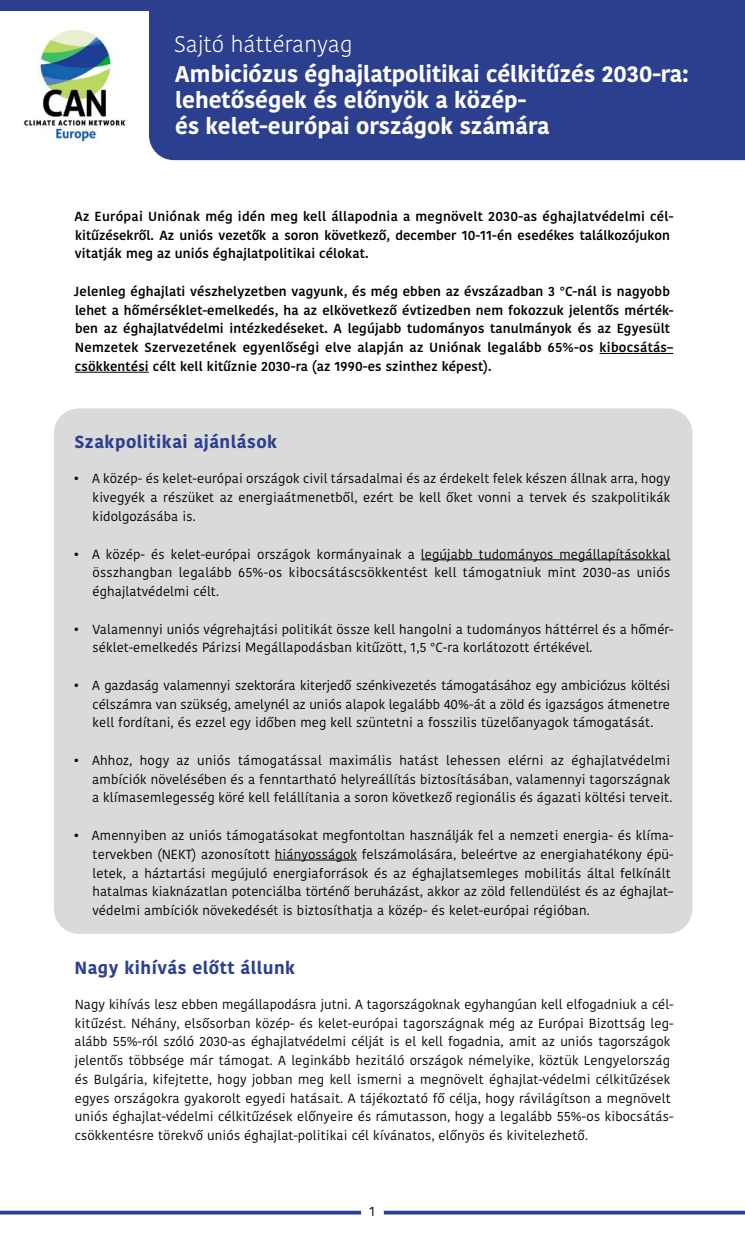
<style>
.page{position:relative;width:745px;height:1241px;background:#fff}
.page>*{position:absolute;margin:0;border:0;box-sizing:border-box;transform-origin:0 0}
.t1{font:700 22.5px/25.9px "Kohinoor Bangla";color:#fff}
.t2{font:300 22.5px "Kohinoor Bangla";color:#fff}
.t3{font:700 17.5px "Kohinoor Bangla";letter-spacing:.03em;color:#2c3f8f}
.t4{font:13.12px/18.8px "Kohinoor Bangla";letter-spacing:.01em;color:#000}
.t5{font:600 13.12px/18.8px "Kohinoor Bangla";letter-spacing:.01em;color:#000}
</style>
<div class="page">
<div style="left:0;top:0;width:744px;height:11px;background:#2c3f8f"></div>
<svg style="left:0;top:1210px;width:361px;height:4px"></svg>
<svg style="left:383px;top:1210px;width:361px;height:4px"></svg>
<div style="left:149px;top:11px;width:595px;height:149px;background:#2c3f8f"></div>
<div style="left:54px;top:408px;width:638px;height:525px;background:#dadada;border-radius:25px"></div>
<hr style="left:599px;top:353px;width:74px;height:1px;background:#000">
<hr style="left:75px;top:372px;width:74px;height:1px;background:#000">
<hr style="left:420px;top:559px;width:250px;height:1px;background:#000">
<hr style="left:275px;top:859px;width:82px;height:1px;background:#000">
<img style="left:24px;top:30px;width:102px;height:114px">
<h1 class="t2" style="left:174px;top:28px;width:180px">Sajtó háttéranyag</h1>
<h1 class="t1" style="left:175px;top:60px;width:515px">Ambiciózus éghajlatpolitikai célkitűzés 2030-ra: lehetőségek és előnyök a közép-<br>és kelet-európai országok számára</h1>
<p class="t5" style="left:74px;top:206px;width:599px">Az Európai Uniónak még idén meg kell állapodnia a megnövelt 2030-as éghajlatvédelmi cél&shy;kitűzésekről. Az uniós vezetők a soron következő, december 10-11-én esedékes találkozójukon vitatják meg az uniós éghajlatpolitikai célokat.</p>
<p class="t5" style="left:74px;top:281px;width:600px">Jelenleg éghajlati vészhelyzetben vagyunk, és még ebben az évszázadban 3 °C-nál is nagyobb lehet a hőmérséklet-emelkedés, ha az elkövetkező évtizedben nem fokozzuk jelentős mérték&shy;ben az éghajlatvédelmi intézkedéseket. A legújabb tudományos tanulmányok és az Egyesült Nemzetek Szervezetének egyenlőségi elve alapján az Uniónak legalább 65%-os kibocsátás– csökkentési célt kell kitűznie 2030-ra (az 1990-es szinthez képest).</p>
<h2 class="t3" style="left:75px;top:427px;width:204px">Szakpolitikai ajánlások</h2>
<p class="t4" style="left:93px;top:469px;width:579px;text-align:justify;text-indent:-19px">• A közép- és kelet-európai országok civil társadalmai és az érdekelt felek készen állnak arra, hogy kivegyék a részüket az energiaátmenetből, ezért be kell őket vonni a tervek és szakpolitikák kidolgozásába is.</p>
<p class="t4" style="left:92px;top:544px;width:579px;text-align:justify;text-indent:-19px">• A közép- és kelet-európai országok kormányainak a legújabb tudományos megállapításokkal összhangban legalább 65%-os kibocsátáscsökkentést kell támogatniuk mint 2030-as uniós éghajlatvédelmi célt.</p>
<p class="t4" style="left:92px;top:619px;width:582px;text-indent:-19px">• Valamennyi uniós végrehajtási politikát össze kell hangolni a tudományos háttérrel és a hőmér&shy;séklet-emelkedés Párizsi Megállapodásban kitűzött, 1,5 °C-ra korlátozott értékével.</p>
<p class="t4" style="left:92px;top:675px;width:579px;text-align:justify;text-indent:-19px">• A gazdaság valamennyi szektorára kiterjedő szénkivezetés támogatásához egy ambiciózus költési célszámra van szükség, amelynél az uniós alapok legalább 40%-át a zöld és igazságos átmenetre kell fordítani, és ezzel egy időben meg kell szüntetni a fosszilis tüzelőanyagok támogatását.</p>
<p class="t4" style="left:92px;top:750px;width:581px;text-indent:-19px">• Ahhoz, hogy az uniós támogatással maximális hatást lehessen elérni az éghajlatvédelmi ambíciók növelésében és a fenntartható helyreállítás biztosításában, valamennyi tagországnak a klímasemlegesség köré kell felállítania a soron következő regionális és ágazati költési terveit.</p>
<p class="t4" style="left:92px;top:825px;width:582px;text-indent:-19px">• Amennyiben az uniós támogatásokat megfontoltan használják fel a nemzeti energia- és klíma&shy;tervekben (NEKT) azonosított hiányosságok felszámolására, beleértve az energiahatékony épü&shy;letek, a háztartási megújuló energiaforrások és az éghajlatsemleges mobilitás által felkínált hatalmas kiaknázatlan potenciálba történő beruházást, akkor az zöld fellendülést és az éghajlat– védelmi ambíciók növekedését is biztosíthatja a közép- és kelet-európai régióban.</p>
<h2 class="t3" style="left:74px;top:952px;width:222px">Nagy kihívás előtt állunk</h2>
<p class="t4" style="left:75px;top:994px;width:600px">Nagy kihívás lesz ebben megállapodásra jutni. A tagországoknak egyhangúan kell elfogadniuk a cél&shy;kitűzést. Néhány, elsősorban közép- és kelet-európai tagországnak még az Európai Bizottság leg&shy;alább 55%-ról szóló 2030-as éghajlatvédelmi célját is el kell fogadnia, amit az uniós tagországok jelentős többsége már támogat. A leginkább hezitáló országok némelyike, köztük Lengyelország és Bulgária, kifejtette, hogy jobban meg kell ismerni a megnövelt éghajlat-védelmi célkitűzések egyes országokra gyakorolt egyedi hatásait. A tájékoztató fő célja, hogy rávilágítson a megnövelt uniós éghajlat-védelmi célkitűzések előnyeire és rámutasson, hogy a legalább 55%-os kibocsátás&shy;csökkentésre törekvő uniós éghajlat-politikai cél kívánatos, előnyös és kivitelezhető.</p>
<p class="t4" style="left:369px;top:1201px;width:7px">1</p>
</div>
